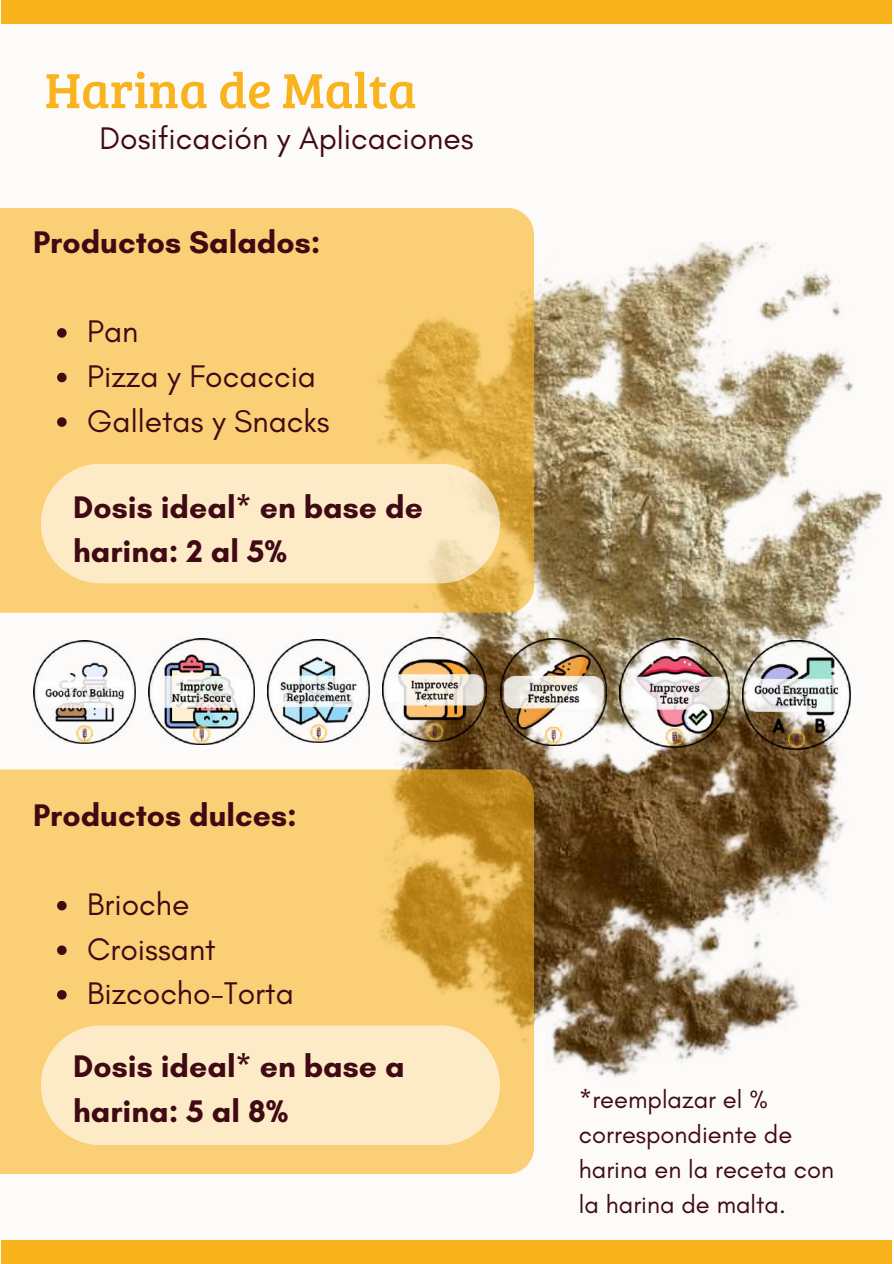
<style>
.page{position:relative;width:894px;height:1264px;background:#fff}
.page>*{position:absolute;margin:0;border:0;box-sizing:border-box;transform-origin:0 0}
.t1{font:50.85px "Bree Serif";color:#f9b31d}
.t2{font:700 31.8px/44.5px "Glacial Indifference";color:#400a15}
.t3{font:31.8px/44.5px "Glacial Indifference";color:#400a15}
.t4{font:25.5px/35px "Glacial Indifference";color:#400a15}
</style>
<div class="page">
<div style="left:0;top:0;width:893px;height:1263px;background:#fdfbfa"></div>
<div style="left:1px;top:0;width:890px;height:23px;background:#f9b31d"></div>
<div style="left:1px;top:1239px;width:890px;height:24px;background:#f9b31d"></div>
<img style="left:295px;top:242px;width:588px;height:874px">
<svg style="left:0;top:208px;width:534px;height:404px;background:#f5c96d"></svg>
<svg style="left:0;top:769px;width:534px;height:405px;background:#f0c468"></svg>
<img style="left:33px;top:641px;width:103px;height:102px">
<img style="left:267px;top:639px;width:102px;height:103px">
<img style="left:619px;top:638px;width:109px;height:109px">
<img style="left:382px;top:637px;width:104px;height:104px">
<img style="left:500px;top:638px;width:106px;height:107px">
<img style="left:149px;top:638px;width:105px;height:106px">
<img style="left:742px;top:641px;width:108px;height:108px">
<svg style="left:41px;top:463px;width:458px;height:120px;background:#fbe7bf"></svg>
<svg style="left:57px;top:328px;width:10px;height:10px"></svg>
<svg style="left:57px;top:373px;width:10px;height:9px"></svg>
<svg style="left:57px;top:417px;width:10px;height:10px"></svg>
<svg style="left:57px;top:900px;width:10px;height:10px"></svg>
<svg style="left:57px;top:945px;width:10px;height:10px"></svg>
<svg style="left:57px;top:990px;width:10px;height:9px"></svg>
<div style="left:41px;top:1025px;width:458px;height:120px;background:#fdebc7"></div>
<h1 class="t1" style="left:45px;top:53px;width:373px">Harina de Malta</h1>
<p class="t3" style="left:99px;top:116px;width:375px">Dosificación y Aplicaciones</p>
<p class="t2" style="left:33px;top:220px;width:289px">Productos Salados:</p>
<p class="t3" style="left:87px;top:309px;width:244px">Pan<br>Pizza y Focaccia<br>Galletas y Snacks</p>
<p class="t2" style="left:73px;top:484px;width:351px">Dosis ideal* en base de harina: 2 al 5%</p>
<p class="t2" style="left:33px;top:792px;width:265px">Productos dulces:</p>
<p class="t3" style="left:87px;top:881px;width:208px">Brioche<br>Croissant<br>Bizcocho-Torta</p>
<p class="t2" style="left:73px;top:1043px;width:333px">Dosis ideal* en base a harina: 5 al 8%</p>
<p class="t4" style="left:578px;top:1081px;width:256px">*reemplazar el % correspondiente de harina en la receta con la harina de malta.</p>
</div>
